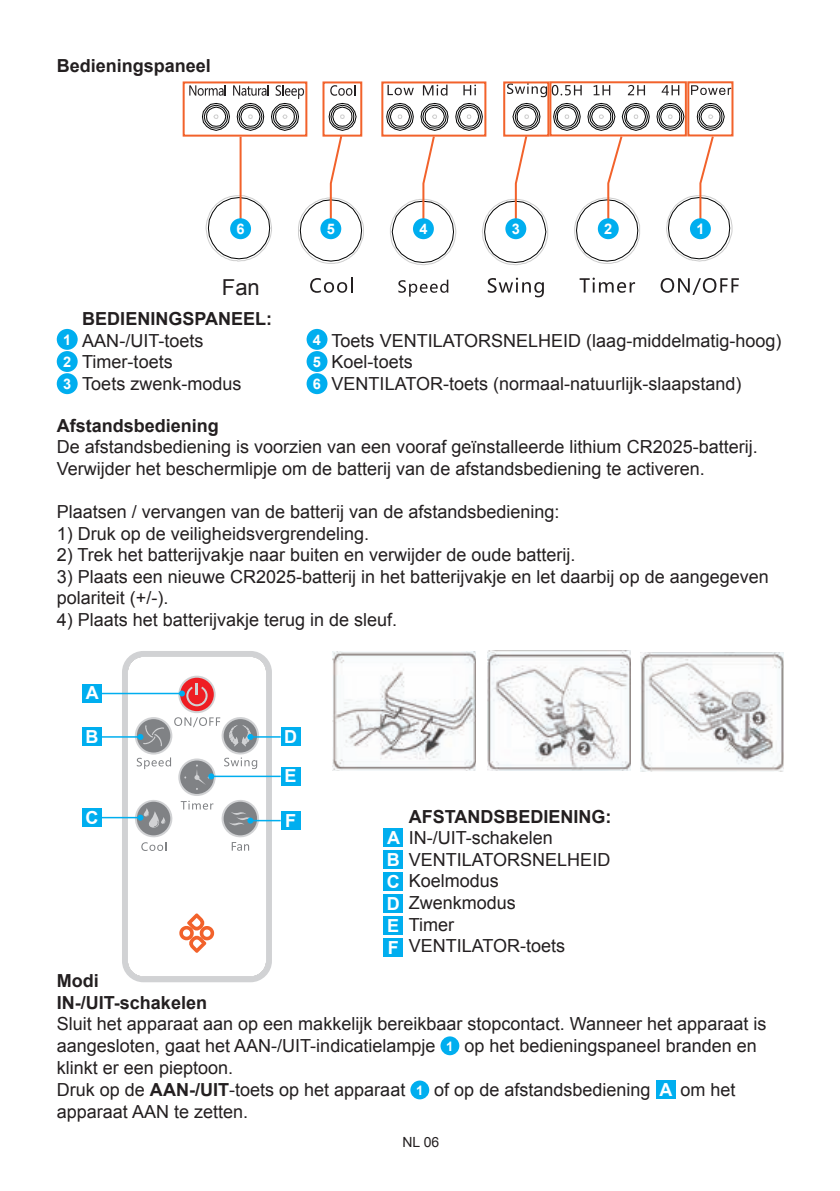
<style>
.page{position:relative;width:840px;height:1191px;background:#fff}
.page>*{position:absolute;margin:0;border:0;box-sizing:border-box;transform-origin:0 0}
.t1{font:22px "Arial";color:#231f20}
.t2{font:18px/21.6px "Arial";color:#231f20}
.t3{font:700 18px/21.6px "Arial";color:#231f20}
.t4{font:700 18px/22px "Arial";color:#fff}
.t5{font:700 14.6px/22.2px "Arial";color:#fff;text-align:justify}
.t6{font:14px "Arial";color:#231f20}
.s1{font-weight:700;font-size:13.2px;color:#fff}
.s2{font-weight:700}
.s3{font-weight:700;color:#fff}
</style>
<div class="page">
<div style="left:57px;top:329px;width:21px;height:21px;background:#00aeef;border-radius:50%"></div>
<div style="left:57px;top:351px;width:21px;height:21px;background:#00aeef;border-radius:50%"></div>
<div style="left:57px;top:373px;width:21px;height:21px;background:#00aeef;border-radius:50%"></div>
<div style="left:306px;top:329px;width:21px;height:21px;background:#00aeef;border-radius:50%"></div>
<div style="left:306px;top:351px;width:21px;height:21px;background:#00aeef;border-radius:50%"></div>
<div style="left:306px;top:373px;width:21px;height:21px;background:#00aeef;border-radius:50%"></div>
<img style="left:332px;top:651px;width:143px;height:119px">
<img style="left:487px;top:651px;width:143px;height:119px">
<img style="left:640px;top:652px;width:142px;height:119px">
<div style="left:440px;top:1036px;width:19px;height:19px;background:#00aeef;border-radius:50%"></div>
<div style="left:410px;top:1080px;width:19px;height:19px;background:#00aeef;border-radius:50%"></div>
<div style="left:655px;top:1080px;width:20px;height:19px;background:#00aeef"></div>
<div style="left:383px;top:828px;width:20px;height:19px;background:#00aeef"></div>
<div style="left:383px;top:850px;width:20px;height:19px;background:#00aeef"></div>
<div style="left:383px;top:916px;width:20px;height:19px;background:#00aeef"></div>
<div style="left:383px;top:872px;width:20px;height:19px;background:#00aeef"></div>
<div style="left:383px;top:938px;width:20px;height:19px;background:#00aeef"></div>
<div style="left:383px;top:894px;width:20px;height:19px;background:#00aeef"></div>
<svg style="left:310px;top:277px;width:42px;height:16px"></svg>
<svg style="left:398px;top:280px;width:50px;height:17px"></svg>
<svg style="left:487px;top:278px;width:56px;height:19px"></svg>
<svg style="left:579px;top:278px;width:55px;height:15px"></svg>
<svg style="left:660px;top:278px;width:78px;height:17px"></svg>
<div style="left:182px;top:81px;width:125px;height:56px;border:2px solid #f2622b"></div>
<div style="left:322px;top:81px;width:40px;height:56px;border:2px solid #f2622b"></div>
<div style="left:381px;top:81px;width:105px;height:56px;border:2px solid #f2622b"></div>
<div style="left:503px;top:81px;width:46px;height:56px;border:2px solid #f2622b"></div>
<div style="left:549px;top:81px;width:137px;height:55px;border:2px solid #f2622b"></div>
<div style="left:687px;top:81px;width:46px;height:55px;border:2px solid #f2622b"></div>
<svg style="left:189px;top:83px;width:543px;height:183px"></svg>
<div style="left:689px;top:218px;width:21px;height:21px;background:#00aeef;border-radius:50%"></div>
<div style="left:597px;top:218px;width:21px;height:21px;background:#00aeef;border-radius:50%"></div>
<div style="left:505px;top:218px;width:21px;height:21px;background:#00aeef;border-radius:50%"></div>
<div style="left:412px;top:218px;width:21px;height:21px;background:#00aeef;border-radius:50%"></div>
<div style="left:320px;top:218px;width:21px;height:21px;background:#00aeef;border-radius:50%"></div>
<div style="left:230px;top:218px;width:21px;height:21px;background:#00aeef;border-radius:50%"></div>
<div style="left:122px;top:651px;width:150px;height:331px;background:#d1d2d4;border-radius:21px"></div>
<div style="left:128px;top:657px;width:138px;height:319px;background:#fff;border-radius:15px"></div>
<svg style="left:178px;top:675px;width:37px;height:38px"></svg>
<svg style="left:180px;top:677px;width:34px;height:34px"></svg>
<div style="left:135px;top:717px;width:37px;height:37px;background:#d1d2d4;border-radius:50%"></div>
<svg style="left:178px;top:758px;width:37px;height:38px"></svg>
<div style="left:180px;top:760px;width:34px;height:34px;background:#808285;border-radius:50%"></div>
<svg style="left:181px;top:800px;width:32px;height:9px"></svg>
<svg style="left:179px;top:913px;width:35px;height:40px"></svg>
<div style="left:82px;top:684px;width:20px;height:19px;background:#00aeef"></div>
<div style="left:82px;top:727px;width:20px;height:19px;background:#00aeef"></div>
<div style="left:280px;top:767px;width:20px;height:19px;background:#00aeef"></div>
<div style="left:82px;top:808px;width:20px;height:19px;background:#00aeef"></div>
<div style="left:280px;top:811px;width:20px;height:19px;background:#00aeef"></div>
<div style="left:280px;top:727px;width:20px;height:19px;background:#00aeef"></div>
<hr style="left:102px;top:693px;width:80px;height:1px;background:#00aeef">
<svg style="left:179px;top:683px;width:28px;height:23px"></svg>
<hr style="left:102px;top:736px;width:38px;height:1px;background:#00aeef">
<hr style="left:250px;top:736px;width:30px;height:1px;background:#00aeef">
<hr style="left:102px;top:817px;width:38px;height:1px;background:#00aeef">
<svg style="left:132px;top:800px;width:41px;height:51px"></svg>
<hr style="left:250px;top:820px;width:30px;height:1px;background:#00aeef">
<svg style="left:221px;top:800px;width:40px;height:50px"></svg>
<hr style="left:211px;top:775px;width:69px;height:2px;background:#00aeef">
<svg style="left:137px;top:717px;width:124px;height:73px"></svg>
<p class="t3" style="left:57px;top:57px;width:156px">Bedieningspaneel</p>
<p class="t5" style="left:236px;top:219px;width:10px">6</p>
<p class="t5" style="left:326px;top:219px;width:10px">5</p>
<p class="t5" style="left:419px;top:219px;width:10px">4</p>
<p class="t5" style="left:511px;top:219px;width:10px">3</p>
<p class="t5" style="left:604px;top:219px;width:10px">2</p>
<p class="t5" style="left:696px;top:219px;width:10px">1</p>
<p class="t1" style="left:222px;top:272px;width:39px">Fan</p>
<p class="t3" style="left:82px;top:308px;width:191px">BEDIENINGSPANEEL:</p>
<p class="t2" style="left:82px;top:330px;width:161px">AAN-/UIT-toets<br>Timer-toets<br>Toets zwenk-modus</p>
<p class="t5" style="left:63px;top:330px;width:10px">1<br>2<br>3</p>
<p class="t2" style="left:331px;top:330px;width:451px">Toets VENTILATORSNELHEID (laag-middelmatig-hoog)<br>Koel-toets<br>VENTILATOR-toets (normaal-natuurlijk-slaapstand)</p>
<p class="t5" style="left:313px;top:330px;width:10px">4<br>5<br>6</p>
<p class="t3" style="left:57px;top:416px;width:164px">Afstandsbediening</p>
<p class="t2" style="left:57px;top:436px;width:702px">De afstandsbediening is voorzien van een vooraf geïnstalleerde lithium CR2025-batterij.<br>Verwijder het beschermlipje om de batterij van de afstandsbediening te activeren.</p>
<p class="t2" style="left:57px;top:501px;width:504px">Plaatsen / vervangen van de batterij van de afstandsbediening:</p>
<p class="t2" style="left:57px;top:524px;width:314px">1) Druk op de veiligheidsvergrendeling.</p>
<p class="t2" style="left:57px;top:544px;width:520px">2) Trek het batterijvakje naar buiten en verwijder de oude batterij.</p>
<p class="t2" style="left:57px;top:566px;width:713px">3) Plaats een nieuwe CR2025-batterij in het batterijvakje en let daarbij op de aangegeven polariteit (+/-).</p>
<p class="t2" style="left:57px;top:609px;width:342px">4) Plaats het batterijvakje terug in de sleuf.</p>
<p class="t4" style="left:86px;top:684px;width:14px">A</p>
<p class="t4" style="left:86px;top:727px;width:14px">B</p>
<p class="t4" style="left:284px;top:727px;width:14px">D</p>
<p class="t4" style="left:284px;top:766px;width:13px">E</p>
<p class="t4" style="left:86px;top:808px;width:14px">C</p>
<p class="t4" style="left:285px;top:811px;width:12px">F</p>
<p class="t4" style="left:386px;top:828px;width:15px">A<br>B</p>
<p class="t4" style="left:386px;top:872px;width:14px">C</p>
<p class="t4" style="left:386px;top:894px;width:14px">D</p>
<p class="t4" style="left:387px;top:916px;width:13px">E</p>
<p class="t4" style="left:387px;top:937px;width:12px">F</p>
<p class="t3" style="left:408px;top:806px;width:204px">AFSTANDSBEDIENING:</p>
<p class="t2" style="left:408px;top:827px;width:203px">IN-/UIT-schakelen<br>VENTILATORSNELHEID<br>Koelmodus<br>Zwenkmodus<br>Timer<br>VENTILATOR-toets</p>
<p class="t3" style="left:57px;top:971px;width:152px">Modi<br>IN-/UIT-schakelen</p>
<p class="t2" style="left:57px;top:1013px;width:710px">Sluit het apparaat aan op een makkelijk bereikbaar stopcontact. Wanneer het apparaat is aangesloten, gaat het AAN-/UIT-indicatielampje <span class="s1">1</span> op het bedieningspaneel branden en klinkt er een pieptoon.<br>Druk op de <span class="s2">AAN-/UIT</span>-toets op het apparaat <span class="s1">1</span> of op de afstandsbediening <span class="s3">A</span> om het apparaat AAN te zetten.</p>
<p class="t6" style="left:402px;top:1132px;width:38px">NL 06</p>
</div>
